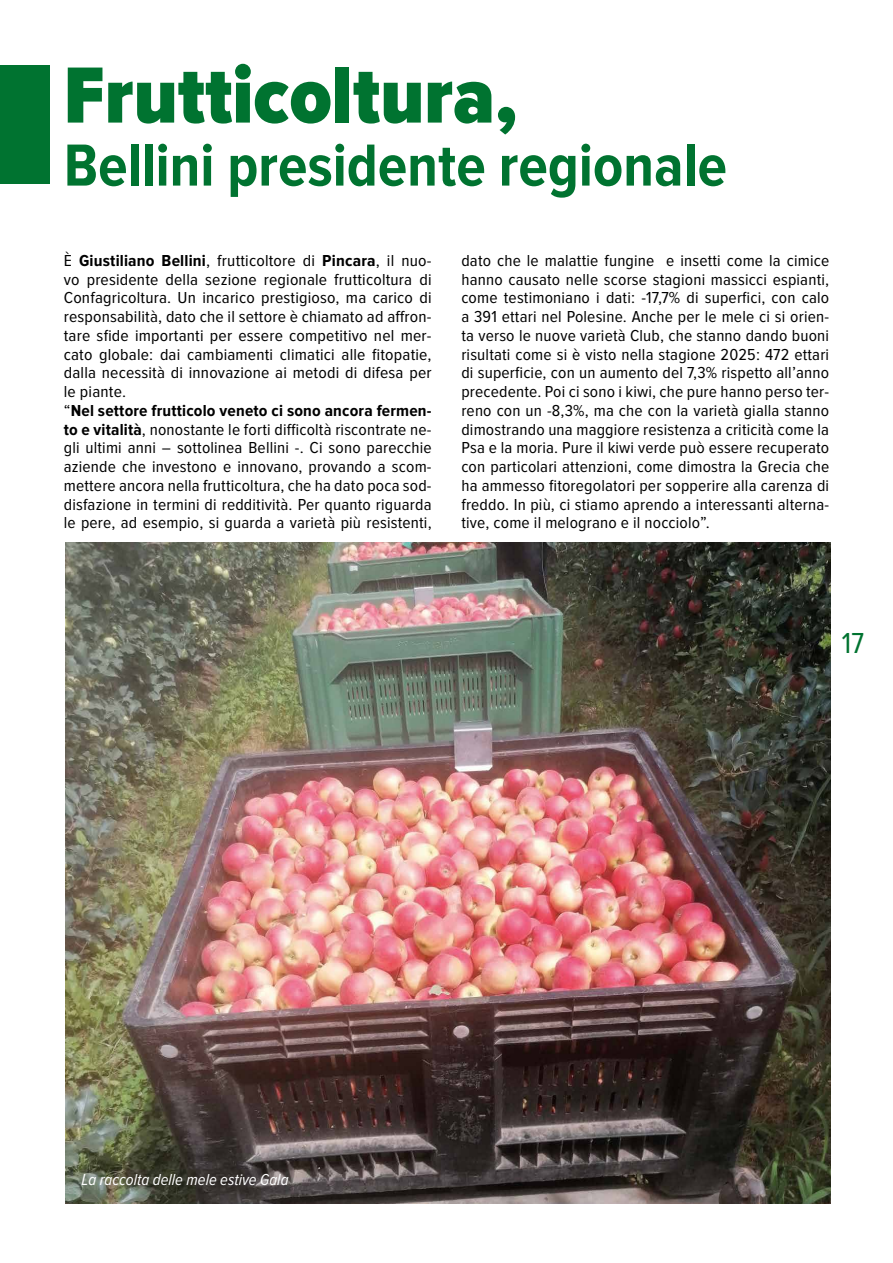
<style>
.page{position:relative;width:893px;height:1263px;background:#fff}
.page>*{position:absolute;margin:0;border:0;box-sizing:border-box;transform-origin:0 0}
.t1{font:900 82.5px "Proxima Nova Cond";color:#007330}
.t2{font:700 61.5px "Proxima Nova Cond";color:#007330}
.t3{font:30px "Proxima Nova Cond";color:#007330}
.t4{font:16.5px/18.8px "Proxima Nova Cond";letter-spacing:.01em;color:#000;text-align:justify;scale:1.06 1}
.t5{font:16.5px/18.8px "Proxima Nova Cond";letter-spacing:.01em;color:#000;scale:1.07 1}
.t6{font:italic 16.5px "Proxima Nova Cond";color:#fff}
.s1{font-weight:700}
</style>
<div class="page">
<div style="left:0;top:65px;width:50px;height:118px;background:#007330"></div>
<img style="left:65px;top:543px;width:766px;height:660px">
<h1 class="t1" style="left:64px;top:49px;width:455px">Frutticoltura,</h1>
<h2 class="t2" style="left:64px;top:131px;width:665px">Bellini presidente regionale</h2>
<p class="t5" style="left:64px;top:251px;width:345px">È <span class="s1">Giustiliano Bellini</span>, frutticoltore di <span class="s1">Pincara</span>, il nuo&shy;vo presidente della sezione regionale frutticoltura di Confagricoltura. Un incarico prestigioso, ma carico di responsabilità, dato che il settore è chiamato ad affron&shy;tare sfide importanti per essere competitivo nel mer&shy;cato globale: dai cambiamenti climatici alle fitopatie, dalla necessità di innovazione ai metodi di difesa per le piante.<br>“<span class="s1">Nel settore frutticolo veneto ci sono ancora fermen&shy;to e vitalità</span>, nonostante le forti difficoltà riscontrate ne&shy;gli ultimi anni – sottolinea Bellini -. Ci sono parecchie aziende che investono e innovano, provando a scom&shy;mettere ancora nella frutticoltura, che ha dato poca sod&shy;disfazione in termini di redditività. Per quanto riguarda le pere, ad esempio, si guarda a varietà più resistenti,</p>
<p class="t4" style="left:461px;top:251px;width:349px">dato che le malattie fungine e insetti come la cimice hanno causato nelle scorse stagioni massicci espianti, come testimoniano i dati: -17,7% di superfici, con calo a 391 ettari nel Polesine. Anche per le mele ci si orien&shy;ta verso le nuove varietà Club, che stanno dando buoni risultati come si è visto nella stagione 2025: 472 ettari di superficie, con un aumento del 7,3% rispetto all’anno precedente. Poi ci sono i kiwi, che pure hanno perso ter&shy;reno con un -8,3%, ma che con la varietà gialla stanno dimostrando una maggiore resistenza a criticità come la Psa e la moria. Pure il kiwi verde può essere recuperato con particolari attenzioni, come dimostra la Grecia che ha ammesso fitoregolatori per sopperire alla carenza di freddo. In più, ci stiamo aprendo a interessanti alterna&shy;tive, come il melograno e il nocciolo”.</p>
<h3 class="t3" style="left:842px;top:626px;width:24px">17</h3>
<p class="t6" style="left:81px;top:1170px;width:209px">La raccolta delle mele estive Gala</p>
</div>
